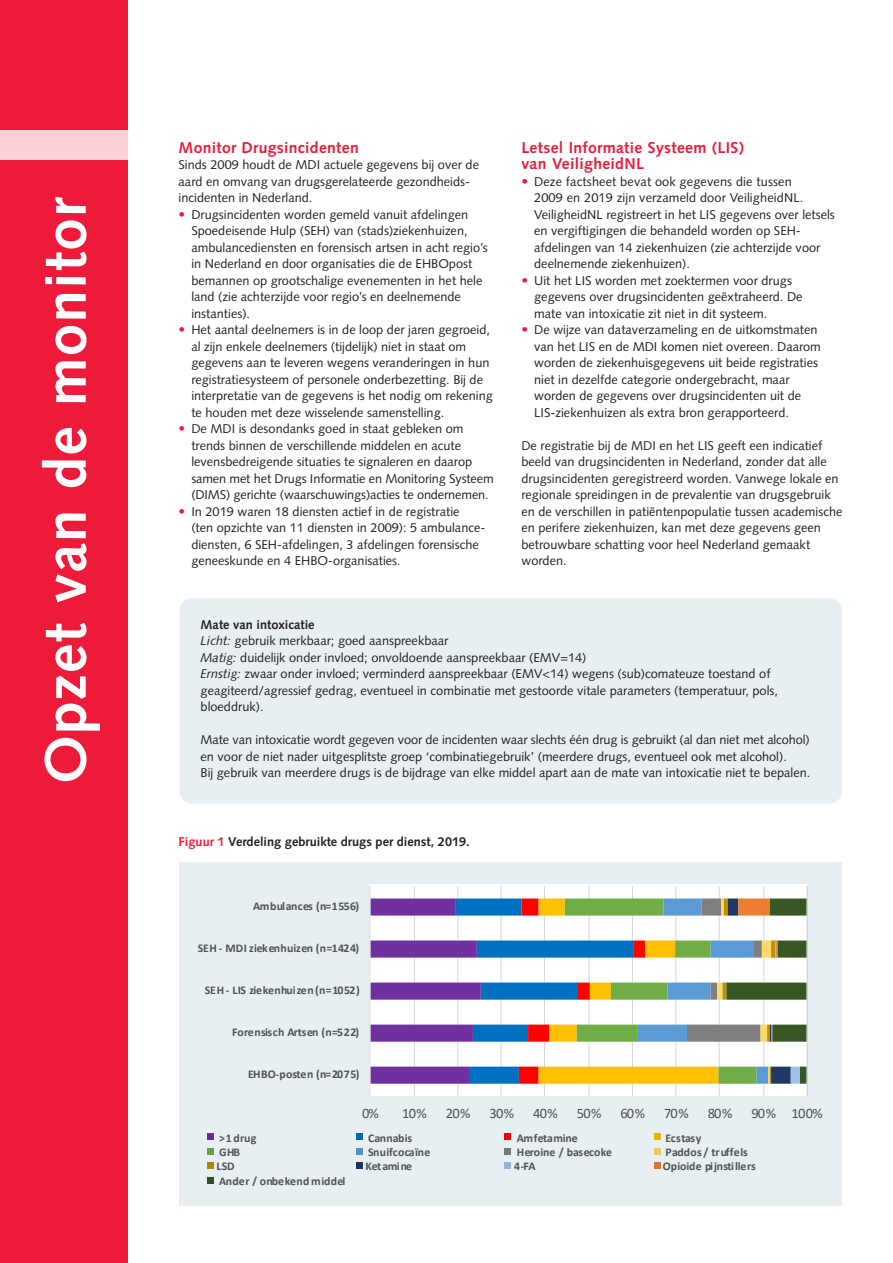
<style>
.page{position:relative;width:893px;height:1263px;background:#fff}
.page>*{position:absolute;margin:0;border:0;box-sizing:border-box;transform-origin:0 0}
._01-kop_1{font:700 58.5px "Syntax LT Std";letter-spacing:.02em;color:#fff}
._02-kop_2{font:700 15.75px/16.5px "Syntax LT Std";letter-spacing:.02em;color:#ed1a3a}
._03-brood{font:700 15.75px "Syntax LT Std";letter-spacing:.02em;color:#ed1a3a}
.t1{font:14.4px "Calibri";letter-spacing:-.055em;color:#595959}
._03-brood-2{font:12.75px/16.5px "Syntax LT Std";color:#231f20}
._03-brood-3{font:700 12.75px "Syntax LT Std";color:#231f20}
.t2{font:700 11.85px "Calibri";letter-spacing:.015em;color:#595959}
.t3{font:700 11.85px "Calibri";letter-spacing:-.015em;color:#595959}
.t4{font:700 11.85px "Calibri";letter-spacing:-.005em;color:#595959}
.t5{font:700 11.85px "Calibri";letter-spacing:-.035em;color:#595959}
.s1{font-size:13.5px;color:#ed1a3a}
.s2{font-style:italic}
.s3{color:#ed1a3a}
</style>
<div class="page">
<div style="left:0;top:0;width:128px;height:1263px;background:#ed1a3a"></div>
<div style="left:0;top:130px;width:128px;height:29px;background:#fbd1d7"></div>
<div style="left:179px;top:862px;width:663px;height:344px;background:#e7eff3"></div>
<div style="left:179px;top:598px;width:663px;height:206px;background:#e7eff3;border-radius:13px"></div>
<svg style="left:207px;top:885px;width:601px;height:299px"></svg>
<p class="_01-kop_1" style="left:32px;top:784px;width:588px;rotate:-90deg">Opzet van de monitor</p>
<p class="_03-brood" style="left:179px;top:138px;width:182px">Monitor Drugsincidenten</p>
<p class="_03-brood-2" style="left:179px;top:156px;width:302px">Sinds 2009 houdt de MDI actuele gegevens bij over de aard en omvang van drugsgerelateerde gezondheids&shy;incidenten in Nederland.</p>
<p class="_03-brood-2" style="left:191px;top:206px;width:298px;text-indent:-13px"><span class="s1">•</span> Drugsincidenten worden gemeld vanuit afdelingen Spoedeisende Hulp (SEH) van (stads)ziekenhuizen, ambulancediensten en forensisch artsen in acht regio’s in Nederland en door organisaties die de EHBOpost bemannen op grootschalige evenementen in het hele land (zie achterzijde voor regio’s en deelnemende instanties).</p>
<p class="_03-brood-2" style="left:191px;top:321px;width:303px;text-indent:-13px"><span class="s1">•</span> Het aantal deelnemers is in de loop der jaren gegroeid, al zijn enkele deelnemers (tijdelijk) niet in staat om gegevens aan te leveren wegens veranderingen in hun registratiesysteem of personele onderbezetting. Bij de interpretatie van de gegevens is het nodig om rekening te houden met deze wisselende samenstelling.</p>
<p class="_03-brood-2" style="left:191px;top:420px;width:304px;text-indent:-13px"><span class="s1">•</span> De MDI is desondanks goed in staat gebleken om trends binnen de verschillende middelen en acute levensbedreigende situaties te signaleren en daarop samen met het Drugs Informatie en Monitoring Systeem (DIMS) gerichte (waarschuwings)acties te ondernemen.</p>
<p class="_03-brood-2" style="left:191px;top:503px;width:296px;text-indent:-13px"><span class="s1">•</span> In 2019 waren 18 diensten actief in de registratie<br>(ten opzichte van 11 diensten in 2009): 5 ambulance&shy;diensten, 6 SEH-afdelingen, 3 afdelingen forensische geneeskunde en 4 EHBO-organisaties.</p>
<p class="_02-kop_2" style="left:521px;top:139px;width:224px">Letsel Informatie Systeem (LIS) van VeiligheidNL</p>
<p class="_03-brood-2" style="left:534px;top:173px;width:302px;text-indent:-13px"><span class="s1">•</span> Deze factsheet bevat ook gegevens die tussen<br>2009 en 2019 zijn verzameld door VeiligheidNL.<br>VeiligheidNL registreert in het LIS gegevens over letsels en vergiftigingen die behandeld worden op SEH&shy;afdelingen van 14 ziekenhuizen (zie achterzijde voor deelnemende ziekenhuizen).</p>
<p class="_03-brood-2" style="left:534px;top:272px;width:270px;text-indent:-13px"><span class="s1">•</span> Uit het LIS worden met zoektermen voor drugs gegevens over drugsincidenten geëxtraheerd. De mate van intoxicatie zit niet in dit systeem.</p>
<p class="_03-brood-2" style="left:534px;top:321px;width:288px;text-indent:-13px"><span class="s1">•</span> De wijze van dataverzameling en de uitkomstmaten van het LIS en de MDI komen niet overeen. Daarom worden de ziekenhuisgegevens uit beide registraties niet in dezelfde categorie ondergebracht, maar worden de gegevens over drugsincidenten uit de LIS-ziekenhuizen als extra bron gerapporteerd.</p>
<p class="_03-brood-2" style="left:521px;top:437px;width:323px">De registratie bij de MDI en het LIS geeft een indicatief beeld van drugsincidenten in Nederland, zonder dat alle drugsincidenten geregistreerd worden. Vanwege lokale en regionale spreidingen in de prevalentie van drugsgebruik en de verschillen in patiëntenpopulatie tussen academische en perifere ziekenhuizen, kan met deze gegevens geen betrouwbare schatting voor heel Nederland gemaakt worden.</p>
<p class="_03-brood-3" style="left:201px;top:617px;width:116px">Mate van intoxicatie</p>
<p class="_03-brood-2" style="left:201px;top:633px;width:249px"><span class="s2">Licht:</span> gebruik merkbaar; goed aanspreekbaar</p>
<p class="_03-brood-2" style="left:201px;top:649px;width:387px"><span class="s2">Matig:</span> duidelijk onder invloed; onvoldoende aanspreekbaar (EMV=14)</p>
<p class="_03-brood-2" style="left:201px;top:666px;width:579px"><span class="s2">Ernstig:</span> zwaar onder invloed; verminderd aanspreekbaar (EMV&lt;14) wegens (sub)comateuze toestand of geagiteerd/agressief gedrag, eventueel in combinatie met gestoorde vitale parameters (temperatuur, pols, bloeddruk).</p>
<p class="_03-brood-2" style="left:201px;top:732px;width:611px">Mate van intoxicatie wordt gegeven voor de incidenten waar slechts één drug is gebruikt (al dan niet met alcohol) en voor de niet nader uitgesplitste groep ‘combinatiegebruik’ (meerdere drugs, eventueel ook met alcohol).<br>Bij gebruik van meerdere drugs is de bijdrage van elke middel apart aan de mate van intoxicatie niet te bepalen.</p>
<p class="_03-brood-3" style="left:179px;top:834px;width:293px"><span class="s3">Figuur 1</span> Verdeling gebruikte drugs per dienst, 2019.</p>
<p class="t2" style="left:253px;top:898px;width:108px">Ambulances (n=1556)</p>
<p class="t2" style="left:198px;top:940px;width:163px">SEH - MDI ziekenhuizen (n=1424)</p>
<p class="t4" style="left:205px;top:982px;width:156px">SEH - LIS ziekenhuizen (n=1052)</p>
<p class="t2" style="left:232px;top:1024px;width:129px">Forensisch Artsen (n=522)</p>
<p class="t2" style="left:248px;top:1066px;width:113px">EHBO-posten (n=2075)</p>
<p class="t1" style="left:362px;top:1103px;width:18px">0%</p>
<p class="t1" style="left:402px;top:1103px;width:26px">10%</p>
<p class="t1" style="left:446px;top:1103px;width:26px">20%</p>
<p class="t1" style="left:489px;top:1103px;width:26px">30%</p>
<p class="t1" style="left:533px;top:1103px;width:26px">40%</p>
<p class="t1" style="left:577px;top:1103px;width:26px">50%</p>
<p class="t1" style="left:620px;top:1103px;width:26px">60%</p>
<p class="t1" style="left:664px;top:1103px;width:26px">70%</p>
<p class="t1" style="left:708px;top:1103px;width:26px">80%</p>
<p class="t1" style="left:751px;top:1103px;width:73px">90% 100%</p>
<p class="t2" style="left:219px;top:1129px;width:39px">&gt;1 drug</p>
<p class="t2" style="left:368px;top:1129px;width:46px">Cannabis</p>
<p class="t3" style="left:517px;top:1129px;width:63px">Amfetamine</p>
<p class="t2" style="left:666px;top:1129px;width:37px">Ecstasy</p>
<p class="t2" style="left:219px;top:1143px;width:23px">GHB</p>
<p class="t2" style="left:368px;top:1143px;width:64px">Snuifcocaïne</p>
<p class="t2" style="left:517px;top:1143px;width:97px">Heroine / basecoke</p>
<p class="t2" style="left:666px;top:1143px;width:84px">Paddos / truffels</p>
<p class="t2" style="left:217px;top:1158px;width:19px">LSD</p>
<p class="t5" style="left:365px;top:1158px;width:48px">Ketamine</p>
<p class="t2" style="left:514px;top:1158px;width:23px">4-FA</p>
<p class="t3" style="left:663px;top:1158px;width:94px">Opioide pijnstillers</p>
<p class="t2" style="left:219px;top:1172px;width:128px">Ander / onbekend middel</p>
</div>
